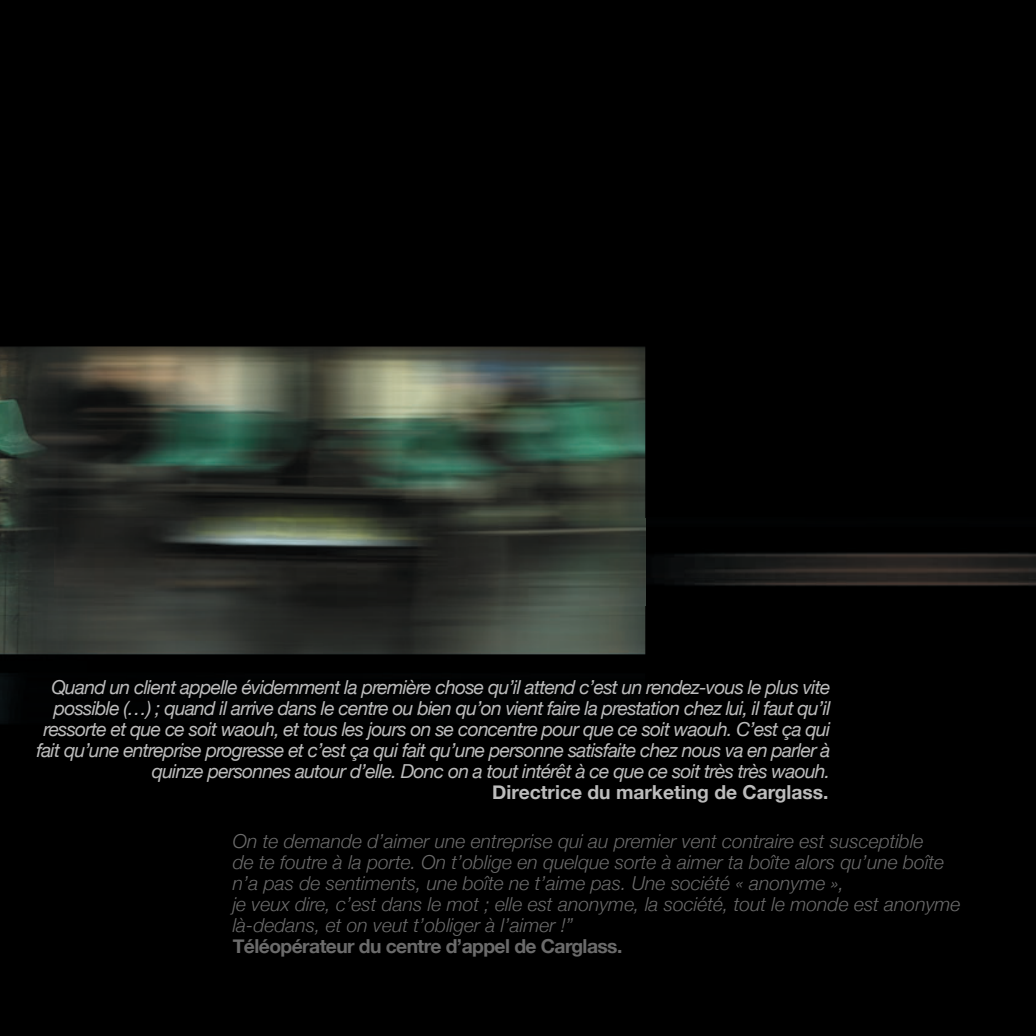
<style>
.page{position:relative;width:1036px;height:1036px;background:#000}
.page>*{position:absolute;margin:0;border:0;box-sizing:border-box;transform-origin:0 0}
.t1{font:italic 19.25px/21px "Helvetica Neue";letter-spacing:-.04em;color:#bcbcbc;text-align:right}
.t2{font:italic 300 19.25px/21px "Helvetica Neue";color:#6b6b6b}
.t3{font:700 19.25px "Helvetica Neue";letter-spacing:-.03em;color:#6b6b6b}
.t4{font:700 19.25px "Helvetica Neue";color:#bcbcbc}
</style>
<div class="page">
<img style="left:645px;top:518px;width:391px;height:88px">
<img style="left:0;top:346px;width:645px;height:378px">
<p class="t1" style="left:36px;top:676px;width:796px">Quand un client appelle évidemment la première chose qu’il attend c’est un rendez-vous le plus vite possible (…) ; quand il arrive dans le centre ou bien qu’on vient faire la prestation chez lui, il faut qu’il ressorte et que ce soit waouh, et tous les jours on se concentre pour que ce soit waouh. C’est ça qui fait qu’une entreprise progresse et c’est ça qui fait qu’une personne satisfaite chez nous va en parler à quinze personnes autour d’elle. Donc on a tout intérêt à ce que ce soit très très waouh.</p>
<p class="t4" style="left:492px;top:780px;width:338px">Directrice du marketing de Carglass.</p>
<p class="t2" style="left:233px;top:830px;width:729px">On te demande d’aimer une entreprise qui au premier vent contraire est susceptible<br>de te foutre à la porte. On t’oblige en quelque sorte à aimer ta boîte alors qu’une boîte n’a pas de sentiments, une boîte ne t’aime pas. Une société « anonyme »,<br>je veux dire, c’est dans le mot ; elle est anonyme, la société, tout le monde est anonyme là-dedans, et on veut t’obliger à l’aimer !”</p>
<p class="t3" style="left:233px;top:934px;width:391px">Téléopérateur du centre d’appel de Carglass.</p>
</div>
